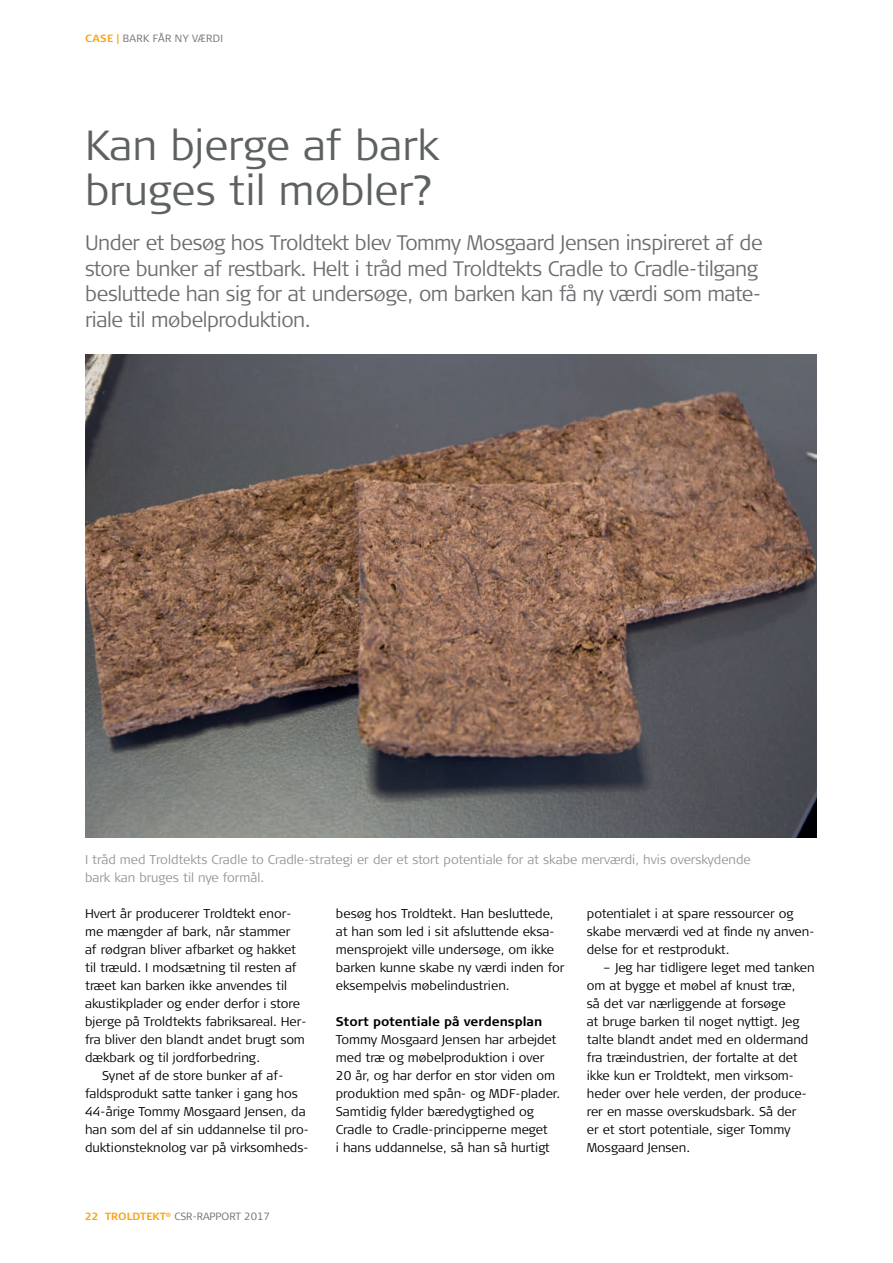
<style>
.page{position:relative;width:893px;height:1263px;background:#fff}
.page>*{position:absolute;margin:0;border:0;box-sizing:border-box;transform-origin:0 0}
.t1{font:300 42px/45px "Signa Column";color:#5d6162}
.t2{font:300 21px/25.5px "Signa Column";letter-spacing:-.02em;color:#6c6d70}
.t3{font:300 12.75px/18px "Signa Column";color:#000001}
.t4{font:300 12.75px/18px "Signa Column";color:#939598}
.t5{font:700 12.75px "Signa Column";color:#000001}
.t6{font:300 10.5px "Signa Column";color:#6c6d70}
.t7{font:300 10.5px "Signa Column";letter-spacing:.025em;color:#6c6d70}
.s1{font-weight:700;color:#f9a51b}
</style>
<div class="page">
<img style="left:85px;top:354px;width:731px;height:484px">
<p class="t7" style="left:85px;top:33px;width:140px"><span class="s1">CASE |</span> BARK FÅR NY VÆRDI</p>
<h1 class="t1" style="left:85px;top:123px;width:355px">Kan bjerge af bark bruges til møbler?</h1>
<p class="t2" style="left:85px;top:230px;width:679px">Under et besøg hos Troldtekt blev Tommy Mosgaard Jensen inspireret af de store bunker af restbark. Helt i tråd med Troldtekts Cradle to Cradle-tilgang besluttede han sig for at undersøge, om barken kan få ny værdi som mate&shy;riale til møbelproduktion.</p>
<p class="t4" style="left:85px;top:851px;width:667px">I tråd med Troldtekts Cradle to Cradle-strategi er der et stort potentiale for at skabe merværdi, hvis overskydende bark kan bruges til nye formål.</p>
<p class="t3" style="left:336px;top:905px;width:230px">besøg hos Troldtekt. Han besluttede, at han som led i sit afsluttende eksa&shy;mensprojekt ville undersøge, om ikke barken kunne skabe ny værdi inden for eksempelvis møbelindustrien.</p>
<p class="t5" style="left:336px;top:1014px;width:208px">Stort potentiale på verdensplan</p>
<p class="t3" style="left:336px;top:1031px;width:226px">Tommy Mosgaard Jensen har arbejdet med træ og møbelproduktion i over 20 år, og har derfor en stor viden om produktion med spån- og MDF-plader.<br>Samtidig fylder bæredygtighed og Cradle to Cradle-principperne meget<br>i hans uddannelse, så han så hurtigt</p>
<p class="t3" style="left:85px;top:905px;width:208px">Hvert år producerer Troldtekt enor-</p>
<p class="t3" style="left:85px;top:923px;width:207px">me mængder af bark, når stammer</p>
<p class="t3" style="left:85px;top:941px;width:212px">af rødgran bliver afbarket og hakket</p>
<p class="t3" style="left:85px;top:959px;width:213px">til træuld. I modsætning til resten af</p>
<p class="t3" style="left:85px;top:977px;width:204px">træet kan barken ikke anvendes til</p>
<p class="t3" style="left:85px;top:995px;width:216px">akustikplader og ender derfor i store</p>
<p class="t3" style="left:85px;top:1013px;width:223px">bjerge på Troldtekts fabriksareal. Her-</p>
<p class="t3" style="left:85px;top:1031px;width:221px">fra bliver den blandt andet brugt som</p>
<p class="t3" style="left:85px;top:1049px;width:177px">dækbark og til jordforbedring.</p>
<p class="t3" style="left:102px;top:1067px;width:183px">Synet af de store bunker af af-</p>
<p class="t3" style="left:85px;top:1085px;width:214px">faldsprodukt satte tanker i gang hos</p>
<p class="t3" style="left:85px;top:1103px;width:222px">44-årige Tommy Mosgaard Jensen, da</p>
<p class="t3" style="left:85px;top:1121px;width:226px">han som del af sin uddannelse til pro-</p>
<p class="t3" style="left:85px;top:1139px;width:225px">duktionsteknolog var på virksomheds-</p>
<p class="t3" style="left:587px;top:905px;width:229px">potentialet i at spare ressourcer og skabe merværdi ved at finde ny anven&shy;delse for et restprodukt.</p>
<p class="t3" style="left:587px;top:959px;width:229px;text-indent:17px">– Jeg har tidligere leget med tanken om at bygge et møbel af knust træ,<br>så det var nærliggende at forsøge<br>at bruge barken til noget nyttigt. Jeg talte blandt andet med en oldermand fra træindustrien, der fortalte at det ikke kun er Troldtekt, men virksom&shy;heder over hele verden, der produce&shy;rer en masse overskudsbark. Så der<br>er et stort potentiale, siger Tommy Mosgaard Jensen.</p>
<p class="t6" style="left:85px;top:1210px;width:186px"><span class="s1">22 TROLDTEKT</span><sup>®</sup> CSR-RAPPORT 2017</p>
</div>
